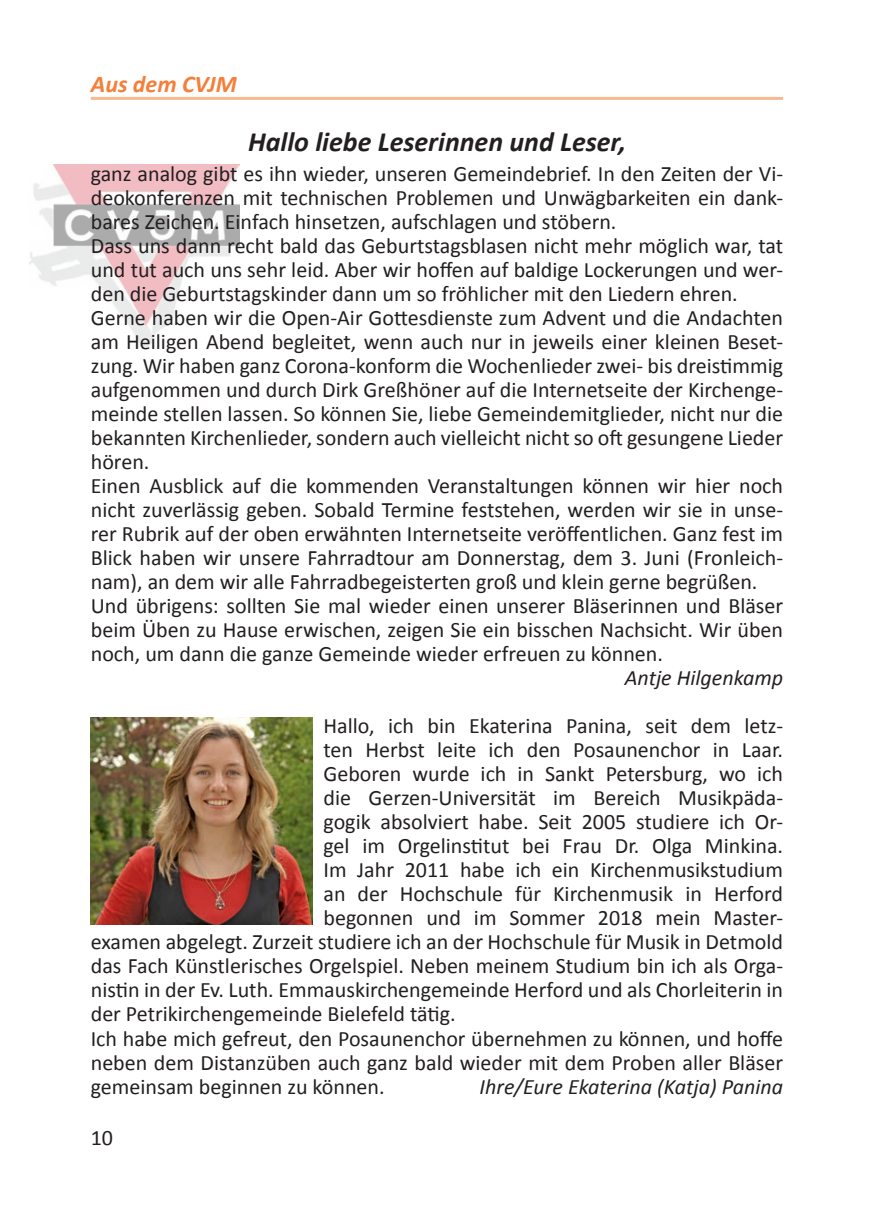
<style>
.page{position:relative;width:874px;height:1225px;background:#fff}
.page>*{position:absolute;margin:0;border:0;box-sizing:border-box;transform-origin:0 0}
.t1{font:italic 700 28px "Calibri";color:#231f20}
.t2{font:italic 700 24px "Calibri";color:#f47f38}
.t3{font:22px/24px "Calibri";color:#231f20}
.t4{font:italic 22px "Calibri";color:#231f20}
</style>
<div class="page">
<img style="left:30px;top:164px;width:210px;height:184px">
<hr style="left:91px;top:97px;width:691px;height:3px;background:#f47f38">
<img style="left:91px;top:717px;width:221px;height:207px">
<p class="t2" style="left:91px;top:68px;width:147px">Aus dem CVJM</p>
<p class="t1" style="left:248px;top:124px;width:379px">Hallo liebe Leserinnen und Leser,</p>
<p class="t3" style="left:91px;top:162px;width:693px">ganz analog gibt es ihn wieder, unseren Gemeindebrief. In den Zeiten der Vi&shy;deokonferenzen mit technischen Problemen und Unwägbarkeiten ein dank&shy;bares Zeichen. Einfach hinsetzen, aufschlagen und stöbern.<br>Dass uns dann recht bald das Geburtstagsblasen nicht mehr möglich war, tat und tut auch uns sehr leid. Aber wir hoffen auf baldige Lockerungen und wer&shy;den die Geburtstagskinder dann um so fröhlicher mit den Liedern ehren.<br>Gerne haben wir die Open-Air Gottesdienste zum Advent und die Andachten am Heiligen Abend begleitet, wenn auch nur in jeweils einer kleinen Beset&shy;zung. Wir haben ganz Corona-konform die Wochenlieder zwei- bis dreistimmig aufgenommen und durch Dirk Greßhöner auf die Internetseite der Kirchenge&shy;meinde stellen lassen. So können Sie, liebe Gemeindemitglieder, nicht nur die bekannten Kirchenlieder, sondern auch vielleicht nicht so oft gesungene Lieder hören.<br>Einen Ausblick auf die kommenden Veranstaltungen können wir hier noch nicht zuverlässig geben. Sobald Termine feststehen, werden wir sie in unse&shy;rer Rubrik auf der oben erwähnten Internetseite veröffentlichen. Ganz fest im Blick haben wir unsere Fahrradtour am Donnerstag, dem 3. Juni (Fronleich&shy;nam), an dem wir alle Fahrradbegeisterten groß und klein gerne begrüßen.<br>Und übrigens: sollten Sie mal wieder einen unserer Bläserinnen und Bläser beim Üben zu Hause erwischen, zeigen Sie ein bisschen Nachsicht. Wir üben noch, um dann die ganze Gemeinde wieder erfreuen zu können.</p>
<p class="t4" style="left:624px;top:663px;width:160px">Antje Hilgenkamp</p>
<p class="t3" style="left:323px;top:714px;width:461px">Hallo, ich bin Ekaterina Panina, seit dem letz-</p>
<p class="t3" style="left:323px;top:738px;width:461px">ten Herbst leite ich den Posaunenchor in Laar.</p>
<p class="t3" style="left:323px;top:762px;width:461px">Geboren wurde ich in Sankt Petersburg, wo ich</p>
<p class="t3" style="left:323px;top:786px;width:461px">die Gerzen-Universität im Bereich Musikpäda-</p>
<p class="t3" style="left:323px;top:810px;width:461px">gogik absolviert habe. Seit 2005 studiere ich Or-</p>
<p class="t3" style="left:323px;top:834px;width:461px">gel im Orgelinstitut bei Frau Dr. Olga Minkina.</p>
<p class="t3" style="left:323px;top:858px;width:461px">Im Jahr 2011 habe ich ein Kirchenmusikstudium</p>
<p class="t3" style="left:323px;top:882px;width:461px">an der Hochschule für Kirchenmusik in Herford</p>
<p class="t3" style="left:323px;top:906px;width:461px">begonnen und im Sommer 2018 mein Master-</p>
<p class="t3" style="left:91px;top:930px;width:693px">examen abgelegt. Zurzeit studiere ich an der Hochschule für Musik in Detmold</p>
<p class="t3" style="left:91px;top:954px;width:693px">das Fach Künstlerisches Orgelspiel. Neben meinem Studium bin ich als Orga-</p>
<p class="t3" style="left:91px;top:978px;width:693px">nistin in der Ev. Luth. Emmauskirchengemeinde Herford und als Chorleiterin in</p>
<p class="t3" style="left:91px;top:1002px;width:366px">der Petrikirchengemeinde Bielefeld tätig.</p>
<p class="t3" style="left:91px;top:1026px;width:693px">Ich habe mich gefreut, den Posaunenchor übernehmen zu können, und hoffe</p>
<p class="t3" style="left:91px;top:1050px;width:693px">neben dem Distanzüben auch ganz bald wieder mit dem Proben aller Bläser</p>
<p class="t3" style="left:91px;top:1074px;width:295px">gemeinsam beginnen zu können.</p>
<p class="t4" style="left:479px;top:1071px;width:305px">Ihre/Eure Ekaterina (Katja) Panina</p>
<p class="t3" style="left:91px;top:1125px;width:24px">10</p>
</div>
